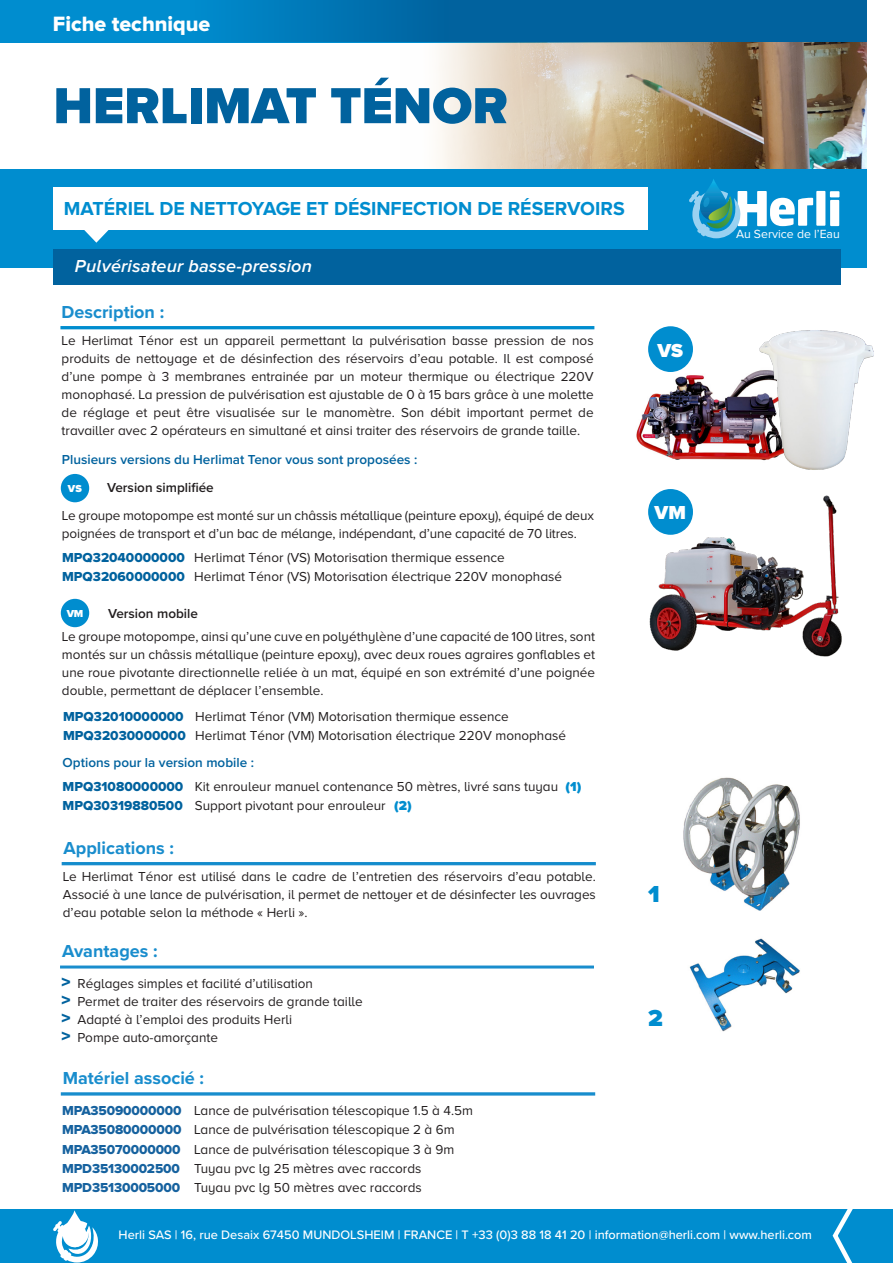
<style>
.page{position:relative;width:893px;height:1263px;background:#fff}
.page>*{position:absolute;margin:0;border:0;box-sizing:border-box;transform-origin:0 0}
.t1{font:900 52.5px "Proxima Nova";color:#01629e}
.t2{font:900 24px "Proxima Nova";color:#008dcf}
.t3{font:800 21.45px "Proxima Nova A";color:#fff}
._4_Sub_1_productbesc{font:700 19.5px "Proxima Nova A";color:#008dcf}
.t4{font:900 19.5px "Proxima Nova";color:#fff}
.t5{font:700 18px "Proxima Nova";color:#198dcd}
._4_Sub_1_productbesc-2{font:italic 600 18px "Proxima Nova A";letter-spacing:.01em;color:#fff}
.t6{font:13.5px/18px "Proxima Nova A";color:#231f20;text-align:justify}
.t7{font:13.5px "Proxima Nova Extrabld";color:#01629e}
.t8{font:600 13.5px "Proxima Nova";color:#01629e}
.t9{font:800 13.5px "Proxima Nova A";letter-spacing:-.01em;color:#16629f}
.t10{font:600 13.5px "Proxima Nova";color:#231f20}
.t11{font:900 13.5px "Proxima Nova";color:#008dcf}
.t12{font:500 12.75px "Proxima Nova";color:#fff}
.t13{font:12.3px "Proxima Nova";color:#fff}
.t14{font:900 10.5px "Proxima Nova";color:#fff}
.s1{font-family:"Proxima Nova";font-weight:900;font-size:18px;color:#01629e}
.s2{font-family:"Proxima Nova"}
</style>
<div class="page">
<div style="left:0;top:1210px;width:893px;height:53px;background:#008dcf"></div>
<svg style="left:832px;top:1210px;width:21px;height:53px"></svg>
<svg style="left:53px;top:1210px;width:45px;height:52px"></svg>
<div style="left:0;top:0;width:866px;height:42px;background:#008dcf"></div>
<svg style="left:243px;top:0;width:623px;height:42px;background:#0067a4"></svg>
<img style="left:401px;top:42px;width:465px;height:127px">
<img style="left:689px;top:938px;width:111px;height:94px">
<img style="left:636px;top:329px;width:66px;height:131px">
<div style="left:648px;top:326px;width:45px;height:46px;background:#008dcf;border-radius:50%"></div>
<div style="left:0;top:169px;width:866px;height:99px;background:#008dcf"></div>
<div style="left:53px;top:249px;width:787px;height:35px;background:#01629e"></div>
<svg style="left:84px;top:230px;width:25px;height:13px"></svg>
<div style="left:53px;top:188px;width:595px;height:42px;background:#fff"></div>
<div style="left:816px;top:191px;width:9px;height:35px;background:#fff"></div>
<svg style="left:830px;top:191px;width:9px;height:35px"></svg>
<svg style="left:689px;top:179px;width:124px;height:56px"></svg>
<hr style="left:60px;top:326px;width:534px;height:3px;background:#008dcf">
<div style="left:62px;top:862px;width:534px;height:3px;background:#008dcf;border:2px solid #198dcd"></div>
<div style="left:60px;top:965px;width:534px;height:3px;border:2px solid #198dcd"></div>
<div style="left:61px;top:1092px;width:534px;height:3px;background:#008dcf;border:2px solid #198dcd"></div>
<img style="left:648px;top:489px;width:194px;height:168px">
<div style="left:648px;top:489px;width:45px;height:46px;background:#008dcf;border-radius:50%"></div>
<img style="left:683px;top:777px;width:117px;height:133px">
<img style="left:702px;top:227px;width:172px;height:330px">
<div style="left:61px;top:474px;width:28px;height:28px;background:#008dcf;border-radius:50%"></div>
<div style="left:61px;top:599px;width:28px;height:28px;background:#008dcf;border-radius:50%"></div>
<h3 class="t3" style="left:53px;top:11px;width:159px">Fiche technique</h3>
<p class="t1" style="left:54px;top:67px;width:456px">HERLIMAT TÉNOR</p>
<p class="_4_Sub_1_productbesc" style="left:64px;top:198px;width:562px">MATÉRIEL DE NETTOYAGE ET DÉSINFECTION DE RÉSERVOIRS</p>
<p class="_4_Sub_1_productbesc-2" style="left:75px;top:256px;width:238px">Pulvérisateur basse-pression</p>
<p class="t5" style="left:62px;top:299px;width:104px">Description :</p>
<p class="t6" style="left:62px;top:331px;width:534px">Le Herlimat Ténor est un appareil permettant la pulvérisation basse pression de nos produits de nettoyage et de désinfection des réservoirs d’eau potable. Il est composé d’une pompe à 3 membranes entrainée par un moteur thermique ou électrique 220V monophasé. La pression de pulvérisation est ajustable de 0 à 15 bars grâce à une molette de réglage et peut être visualisée sur le manomètre. Son débit important permet de travailler avec 2 opérateurs en simultané et ainsi traiter des réservoirs de grande taille.</p>
<p class="t8" style="left:62px;top:450px;width:357px">Plusieurs versions du Herlimat Tenor vous sont proposées :</p>
<p class="t10" style="left:107px;top:477px;width:108px">Version simplifiée</p>
<p class="t14" style="left:68px;top:481px;width:15px">VS</p>
<p class="t6" style="left:62px;top:506px;width:533px">Le groupe motopompe est monté sur un châssis métallique (peinture epoxy), équipé de deux poignées de transport et d’un bac de mélange, indépendant, d’une capacité de 70 litres.</p>
<p class="t7" style="left:62px;top:551px;width:124px">MPQ32040000000</p>
<p class="t6" style="left:194px;top:548px;width:312px">Herlimat Ténor (VS) Motorisation thermique essence</p>
<p class="t7" style="left:62px;top:570px;width:124px">MPQ32060000000</p>
<p class="t6" style="left:194px;top:567px;width:369px">Herlimat Ténor (VS) Motorisation électrique 220V monophasé</p>
<p class="t10" style="left:108px;top:603px;width:91px">Version mobile</p>
<p class="t14" style="left:67px;top:606px;width:18px">VM</p>
<p class="t6" style="left:62px;top:627px;width:535px">Le groupe motopompe, ainsi qu’une cuve en polyéthylène d’une capacité de 100 litres, sont montés sur un châssis métallique (peinture epoxy), avec deux roues agraires gonflables et une roue pivotante directionnelle reliée à un mat, équipé en son extrémité d’une poignée double, permettant de déplacer l’ensemble.</p>
<p class="t7" style="left:63px;top:711px;width:122px">MPQ32010000000</p>
<p class="t6" style="left:195px;top:708px;width:315px">Herlimat Ténor (VM) Motorisation thermique essence</p>
<p class="t7" style="left:63px;top:730px;width:124px">MPQ32030000000</p>
<p class="t6" style="left:195px;top:727px;width:372px">Herlimat Ténor (VM) Motorisation électrique 220V monophasé</p>
<p class="t8" style="left:63px;top:752px;width:193px">Options pour la version mobile :</p>
<p class="t7" style="left:63px;top:781px;width:122px">MPQ31080000000</p>
<p class="t6" style="left:195px;top:778px;width:365px">Kit enrouleur manuel contenance 50 mètres, livré sans tuyau</p>
<p class="t7" style="left:63px;top:800px;width:122px">MPQ30319880500</p>
<p class="t6" style="left:195px;top:797px;width:192px">Support pivotant pour enrouleur</p>
<p class="t11" style="left:394px;top:795px;width:19px">(2)</p>
<p class="t11" style="left:566px;top:776px;width:17px">(1)</p>
<p class="t5" style="left:64px;top:834px;width:112px">Applications :</p>
<p class="t6" style="left:63px;top:867px;width:535px">Le Herlimat Ténor est utilisé dans le cadre de l’entretien des réservoirs d’eau potable.<br>Associé à une lance de pulvérisation, il permet de nettoyer et de désinfecter les ouvrages d’eau potable selon la méthode « Herli ».</p>
<p class="t5" style="left:62px;top:938px;width:97px">Avantages :</p>
<p class="t6" style="left:61px;top:974px;width:253px"><span class="s1">&gt;</span> <span class="s2">R</span>églages simples et facilité d’utilisation</p>
<p class="t6" style="left:61px;top:992px;width:303px"><span class="s1">&gt;</span> Permet de traiter des réservoirs de grande taille</p>
<p class="t6" style="left:61px;top:1010px;width:232px"><span class="s1">&gt;</span> Adapté à l’emploi des produits Herli</p>
<p class="t6" style="left:61px;top:1028px;width:158px"><span class="s1">&gt;</span> Pompe auto-amorçante</p>
<p class="t5" style="left:63px;top:1064px;width:143px">Matériel associé :</p>
<p class="t9" style="left:62px;top:1103px;width:121px">MPA35090000000</p>
<p class="t6" style="left:194px;top:1101px;width:280px">Lance de pulvérisation télescopique 1.5 à 4.5m</p>
<p class="t9" style="left:62px;top:1122px;width:121px">MPA35080000000</p>
<p class="t6" style="left:194px;top:1121px;width:262px">Lance de pulvérisation télescopique 2 à 6m</p>
<p class="t9" style="left:62px;top:1141px;width:120px">MPA35070000000</p>
<p class="t6" style="left:194px;top:1140px;width:262px">Lance de pulvérisation télescopique 3 à 9m</p>
<p class="t9" style="left:62px;top:1160px;width:119px">MPD35130002500</p>
<p class="t6" style="left:194px;top:1159px;width:229px">Tuyau pvc lg 25 mètres avec raccords</p>
<p class="t9" style="left:62px;top:1179px;width:120px">MPD35130005000</p>
<p class="t6" style="left:194px;top:1178px;width:229px">Tuyau pvc lg 50 mètres avec raccords</p>
<p class="t4" style="left:657px;top:336px;width:27px">VS</p>
<p class="t4" style="left:655px;top:498px;width:33px">VM</p>
<p class="t2" style="left:648px;top:876px;width:13px">1</p>
<p class="t2" style="left:648px;top:1000px;width:16px">2</p>
<p class="t13" style="left:736px;top:227px;width:105px">Au Service de l’Eau</p>
<p class="t12" style="left:119px;top:1225px;width:695px">Herli SAS | 16, rue Desaix 67450 MUNDOLSHEIM | FRANCE | T +33 (0)3 88 18 41 20 | information@herli.com | www.herli.com</p>
</div>
